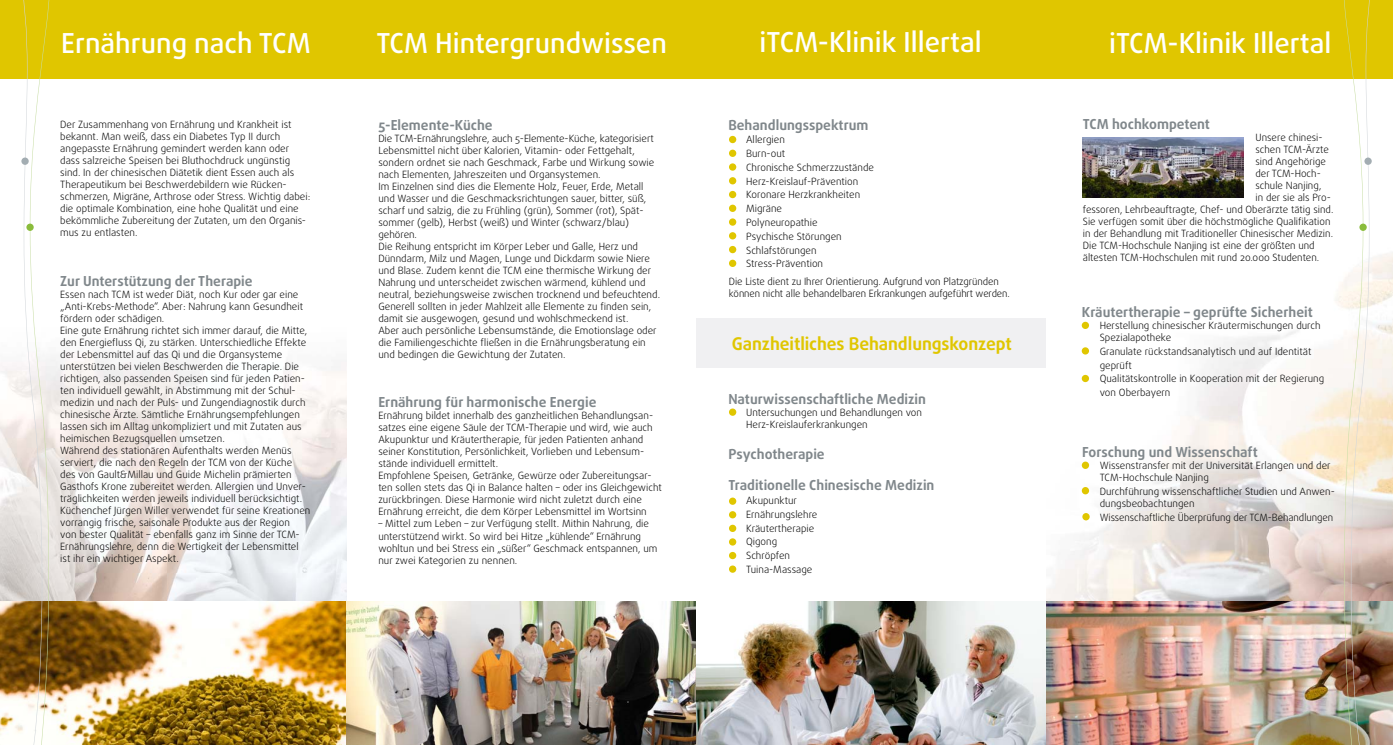
<style>
.page{position:relative;width:1393px;height:745px;background:#fff}
.page>*{position:absolute;margin:0;border:0;box-sizing:border-box;transform-origin:0 0}
.t1{font:500 27.5px "Daxline OT";color:#fff}
.t2{font:700 17.5px "Daxline OT";letter-spacing:-.005em;color:#e0c600}
.t3{font:700 13.75px "Daxline OT";color:#80878b}
.t4{font:300 10px/12px "Daxline OT";color:#000}
</style>
<div class="page">
<img style="left:0;top:356px;width:346px;height:245px">
<img style="left:0;top:601px;width:1046px;height:143px">
<div style="left:0;top:0;width:347px;height:78px;background:#e0c600"></div>
<div style="left:346px;top:0;width:351px;height:78px;background:#e0c600"></div>
<div style="left:696px;top:0;width:351px;height:78px;background:#e0c600"></div>
<div style="left:729px;top:136px;width:7px;height:7px;background:#e0c600;border-radius:50%"></div>
<div style="left:729px;top:149px;width:7px;height:8px;background:#e0c600;border-radius:50%"></div>
<div style="left:729px;top:163px;width:7px;height:7px;background:#e0c600;border-radius:50%"></div>
<div style="left:729px;top:177px;width:7px;height:7px;background:#e0c600;border-radius:50%"></div>
<div style="left:729px;top:191px;width:7px;height:7px;background:#e0c600;border-radius:50%"></div>
<div style="left:729px;top:204px;width:7px;height:8px;background:#e0c600;border-radius:50%"></div>
<div style="left:729px;top:218px;width:7px;height:7px;background:#e0c600;border-radius:50%"></div>
<div style="left:729px;top:232px;width:7px;height:7px;background:#e0c600;border-radius:50%"></div>
<div style="left:729px;top:246px;width:7px;height:7px;background:#e0c600;border-radius:50%"></div>
<div style="left:729px;top:259px;width:7px;height:8px;background:#e0c600;border-radius:50%"></div>
<div style="left:729px;top:408px;width:7px;height:7px;background:#e0c600;border-radius:50%"></div>
<div style="left:729px;top:497px;width:7px;height:7px;background:#e0c600;border-radius:50%"></div>
<div style="left:729px;top:511px;width:7px;height:7px;background:#e0c600;border-radius:50%"></div>
<div style="left:729px;top:524px;width:7px;height:7px;background:#e0c600;border-radius:50%"></div>
<div style="left:729px;top:538px;width:7px;height:7px;background:#e0c600;border-radius:50%"></div>
<div style="left:729px;top:551px;width:7px;height:8px;background:#e0c600;border-radius:50%"></div>
<div style="left:729px;top:565px;width:7px;height:7px;background:#e0c600;border-radius:50%"></div>
<div style="left:696px;top:318px;width:350px;height:50px;background:#f0f0f2"></div>
<img style="left:1046px;top:252px;width:347px;height:492px">
<div style="left:1046px;top:0;width:347px;height:78px;background:#e0c600"></div>
<img style="left:1082px;top:137px;width:161px;height:60px">
<div style="left:1081px;top:321px;width:8px;height:8px;background:#e0c600;border-radius:50%"></div>
<div style="left:1081px;top:347px;width:8px;height:7px;background:#e0c600;border-radius:50%"></div>
<svg style="left:1081px;top:374px;width:8px;height:8px"></svg>
<svg style="left:1081px;top:461px;width:8px;height:7px"></svg>
<svg style="left:1081px;top:486px;width:8px;height:8px"></svg>
<svg style="left:1082px;top:512px;width:7px;height:8px"></svg>
<img style="left:1325px;top:0;width:50px;height:744px">
<div style="left:1359px;top:223px;width:7px;height:8px;background:#8abc3c;border-radius:50%"></div>
<div style="left:1364px;top:157px;width:7px;height:8px;background:#a3adb2;border-radius:50%"></div>
<svg style="left:18px;top:0;width:49px;height:744px"></svg>
<div style="left:26px;top:223px;width:8px;height:8px;background:#8abc3c;border-radius:50%"></div>
<div style="left:21px;top:157px;width:8px;height:8px;background:#a3adb2;border-radius:50%"></div>
<h1 class="t1" style="left:61px;top:28px;width:251px">Ernährung nach TCM</h1>
<p class="t4" style="left:60px;top:119px;width:252px">Der Zusammenhang von Ernährung und Krankheit ist bekannt. Man weiß, dass ein Diabetes Typ II durch angepasste Ernährung gemindert werden kann oder dass salzreiche Speisen bei Bluthochdruck ungünstig sind. In der chinesischen Diätetik dient Essen auch als Therapeutikum bei Beschwerdebildern wie Rücken&shy;schmerzen, Migräne, Arthrose oder Stress. Wichtig dabei: die optimale Kombination, eine hohe Qualität und eine bekömmliche Zubereitung der Zutaten, um den Organis&shy;mus zu entlasten.</p>
<h3 class="t3" style="left:60px;top:274px;width:194px">Zur Unterstützung der Therapie</h3>
<p class="t4" style="left:60px;top:288px;width:252px">Essen nach TCM ist weder Diät, noch Kur oder gar eine „Anti-Krebs-Methode“. Aber: Nahrung kann Gesundheit fördern oder schädigen.<br>Eine gute Ernährung richtet sich immer darauf, die Mitte, den Energiefluss Qi, zu stärken. Unterschiedliche Effekte der Lebensmittel auf das Qi und die Organsysteme unterstützen bei vielen Beschwerden die Therapie. Die richtigen, also passenden Speisen sind für jeden Patien&shy;ten individuell gewählt, in Abstimmung mit der Schul&shy;medizin und nach der Puls- und Zungendiagnostik durch chinesische Ärzte. Sämtliche Ernährungsempfehlungen lassen sich im Alltag unkompliziert und mit Zutaten aus heimischen Bezugsquellen umsetzen.<br>Während des stationären Aufenthalts werden Menüs serviert, die nach den Regeln der TCM von der Küche<br>des von Gault&amp;Millau und Guide Michelin prämierten Gasthofs Krone zubereitet werden. Allergien und Unver&shy;träglichkeiten werden jeweils individuell berücksichtigt.<br>Küchenchef Jürgen Willer verwendet für seine Kreationen vorrangig frische, saisonale Produkte aus der Region<br>von bester Qualität – ebenfalls ganz im Sinne der TCM-Ernährungslehre, denn die Wertigkeit der Lebensmittel ist ihr ein wichtiger Aspekt.</p>
<h1 class="t1" style="left:376px;top:28px;width:292px">TCM Hintergrundwissen</h1>
<h1 class="t1" style="left:759px;top:26px;width:224px">iTCM-Klinik Illertal</h1>
<h3 class="t3" style="left:378px;top:118px;width:116px">5-Elemente-Küche</h3>
<p class="t4" style="left:378px;top:133px;width:283px">Die TCM-Ernährungslehre, auch 5-Elemente-Küche, kategorisiert Lebensmittel nicht über Kalorien, Vitamin- oder Fettgehalt, sondern ordnet sie nach Geschmack, Farbe und Wirkung sowie nach Elementen, Jahreszeiten und Organsystemen.<br>Im Einzelnen sind dies die Elemente Holz, Feuer, Erde, Metall und Wasser und die Geschmacksrichtungen sauer, bitter, süß, scharf und salzig, die zu Frühling (grün), Sommer (rot), Spät&shy;sommer (gelb), Herbst (weiß) und Winter (schwarz/blau) gehören.<br>Die Reihung entspricht im Körper Leber und Galle, Herz und Dünndarm, Milz und Magen, Lunge und Dickdarm sowie Niere und Blase. Zudem kennt die TCM eine thermische Wirkung der Nahrung und unterscheidet zwischen wärmend, kühlend und neutral, beziehungsweise zwischen trocknend und befeuchtend.<br>Generell sollten in jeder Mahlzeit alle Elemente zu finden sein, damit sie ausgewogen, gesund und wohlschmeckend ist.<br>Aber auch persönliche Lebensumstände, die Emotionslage oder die Familiengeschichte fließen in die Ernährungsberatung ein und bedingen die Gewichtung der Zutaten.</p>
<h3 class="t3" style="left:378px;top:395px;width:220px">Ernährung für harmonische Energie</h3>
<p class="t4" style="left:378px;top:410px;width:285px">Ernährung bildet innerhalb des ganzheitlichen Behandlungsan&shy;satzes eine eigene Säule der TCM-Therapie und wird, wie auch Akupunktur und Kräutertherapie, für jeden Patienten anhand seiner Konstitution, Persönlichkeit, Vorlieben und Lebensum&shy;stände individuell ermittelt.<br>Empfohlene Speisen, Getränke, Gewürze oder Zubereitungsar&shy;ten sollen stets das Qi in Balance halten – oder ins Gleichgewicht zurückbringen. Diese Harmonie wird nicht zuletzt durch eine Ernährung erreicht, die dem Körper Lebensmittel im Wortsinn</p>
<p class="t4" style="left:378px;top:518px;width:280px">– Mittel zum Leben – zur Verfügung stellt. Mithin Nahrung, die unterstützend wirkt. So wird bei Hitze „kühlende“ Ernährung wohltun und bei Stress ein „süßer“ Geschmack entspannen, um nur zwei Kategorien zu nennen.</p>
<h3 class="t3" style="left:728px;top:118px;width:142px">Behandlungsspektrum</h3>
<p class="t4" style="left:746px;top:133px;width:129px;line-height:13.8px">Allergien<br>Burn-out<br>Chronische Schmerzzustände<br>Herz-Kreislauf-Prävention<br>Koronare Herzkrankheiten<br>Migräne<br>Polyneuropathie<br>Psychische Störungen<br>Schlafstörungen<br>Stress-Prävention</p>
<p class="t4" style="left:729px;top:275px;width:282px">Die Liste dient zu Ihrer Orientierung. Aufgrund von Platzgründen können nicht alle behandelbaren Erkrankungen aufgeführt werden.</p>
<h2 class="t2" style="left:732px;top:335px;width:281px">Ganzheitliches Behandlungskonzept</h2>
<h3 class="t3" style="left:728px;top:392px;width:199px">Naturwissenschaftliche Medizin</h3>
<p class="t4" style="left:746px;top:407px;width:177px">Untersuchungen und Behandlungen von<br>Herz-Kreislauferkrankungen</p>
<h3 class="t3" style="left:728px;top:447px;width:98px">Psychotherapie</h3>
<h3 class="t3" style="left:728px;top:478px;width:208px">Traditionelle Chinesische Medizin</h3>
<p class="t4" style="left:746px;top:494px;width:73px;line-height:13.8px">Akupunktur<br>Ernährungslehre<br>Kräutertherapie<br>Qigong<br>Schröpfen<br>Tuina-Massage</p>
<h1 class="t1" style="left:1109px;top:27px;width:224px">iTCM-Klinik Illertal</h1>
<h3 class="t3" style="left:1082px;top:118px;width:129px">TCM hochkompetent</h3>
<p class="t4" style="left:1255px;top:132px;width:69px">Unsere chinesi-</p>
<p class="t4" style="left:1255px;top:144px;width:75px">schen TCM-Ärzte</p>
<p class="t4" style="left:1255px;top:156px;width:72px">sind Angehörige</p>
<p class="t4" style="left:1255px;top:168px;width:67px">der TCM-Hoch-</p>
<p class="t4" style="left:1255px;top:180px;width:67px">schule Nanjing,</p>
<p class="t4" style="left:1255px;top:192px;width:77px">in der sie als Pro-</p>
<p class="t4" style="left:1082px;top:204px;width:252px">fessoren, Lehrbeauftragte, Chef- und Oberärzte tätig sind.</p>
<p class="t4" style="left:1082px;top:216px;width:249px">Sie verfügen somit über die höchstmögliche Qualifikation</p>
<p class="t4" style="left:1082px;top:228px;width:252px">in der Behandlung mit Traditioneller Chinesischer Medizin.</p>
<p class="t4" style="left:1082px;top:240px;width:233px">Die TCM-Hochschule Nanjing ist eine der größten und</p>
<p class="t4" style="left:1082px;top:252px;width:238px">ältesten TCM-Hochschulen mit rund 20.000 Studenten.</p>
<h3 class="t3" style="left:1082px;top:305px;width:232px">Kräutertherapie – geprüfte Sicherheit</h3>
<p class="t4" style="left:1099px;top:320px;width:222px">Herstellung chinesischer Kräutermischungen durch<br>Spezialapotheke</p>
<p class="t4" style="left:1099px;top:345px;width:226px;line-height:13.8px">Granulate rückstandsanalytisch und auf Identität geprüft<br>Qualitätskontrolle in Kooperation mit der Regierung von Oberbayern</p>
<h3 class="t3" style="left:1082px;top:445px;width:177px">Forschung und Wissenschaft</h3>
<p class="t4" style="left:1099px;top:460px;width:232px">Wissenstransfer mit der Universität Erlangen und der<br>TCM-Hochschule Nanjing</p>
<p class="t4" style="left:1099px;top:485px;width:237px">Durchführung wissenschaftlicher Studien und Anwen&shy;dungsbeobachtungen</p>
<p class="t4" style="left:1099px;top:511px;width:235px">Wissenschaftliche Überprüfung der TCM-Behandlungen</p>
</div>
